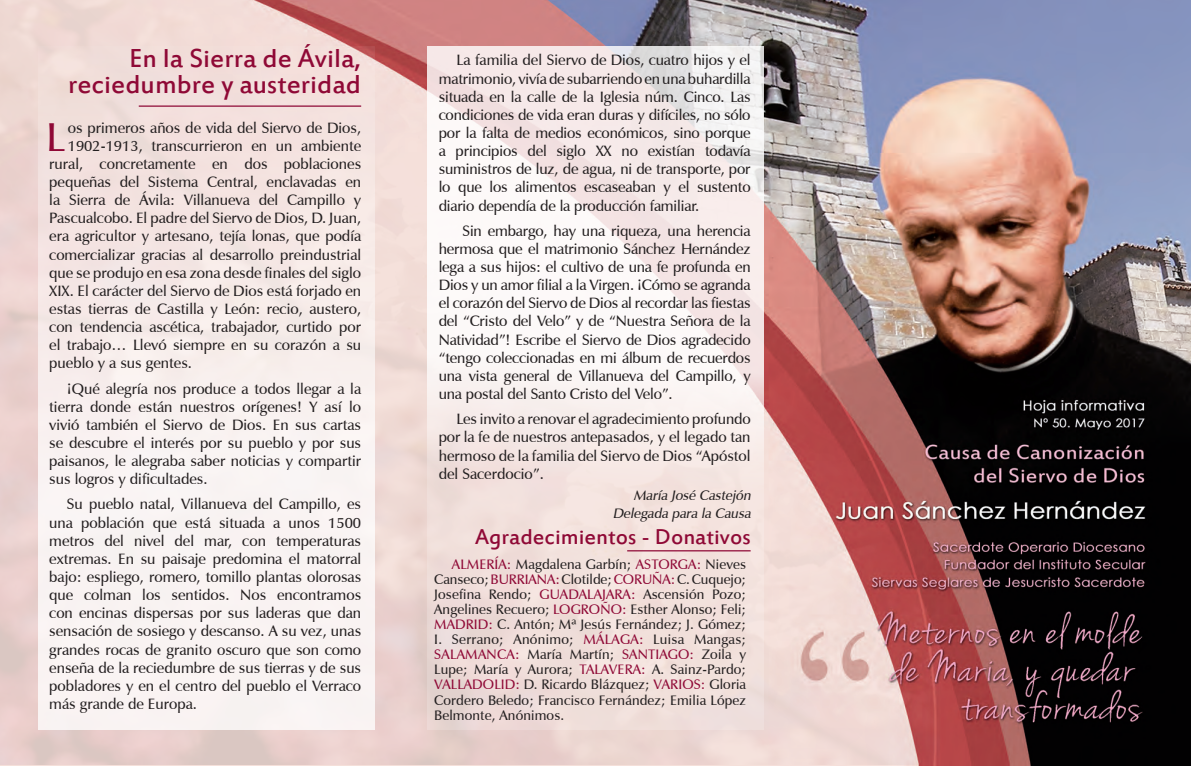
<style>
.page{position:relative;width:1191px;height:766px;background:#fff}
.page>*{position:absolute;margin:0;border:0;box-sizing:border-box;transform-origin:0 0}
.Cuerpo{font:600 40.38px "Zapf Humanist 601 BT";color:#8f0936}
.t1{font:28.75px/26.2px "Estrangelo Edessa";color:#8f0936;text-align:right}
.t2{font:23.75px "Estrangelo Edessa";color:#8f0936}
.Cuerpo-2{font:600 15px/18.1px "Zapf Humanist 601 BT";color:#231f20;text-align:justify}
.Cuerpo-3{font:600 13.75px/15px "Zapf Humanist 601 BT";letter-spacing:.01em;color:#231f20;text-align:justify}
.Cuerpo-4{font:italic 600 13.75px "Zapf Humanist 601 BT";color:#231f20}
.s1{color:#8f0936}
</style>
<div class="page">
<img style="left:0;top:0;width:1191px;height:765px">
<img style="left:0;top:0;width:939px;height:764px">
<div style="left:38px;top:46px;width:337px;height:683px;background:linear-gradient(to bottom,#f2dfdc,#fbf9f9)"></div>
<svg style="left:427px;top:31px;width:337px;height:698px;background:#ecd9d5"></svg>
<svg style="left:427px;top:46px;width:337px;height:454px"></svg>
<hr style="left:139px;top:105px;width:222px;height:2px;background:#8f0936">
<hr style="left:627px;top:550px;width:123px;height:1px;background:#8f0936">
<p class="t1" style="left:68px;top:47px;width:295px">En la Sierra de Ávila, reciedumbre y austeridad</p>
<p class="Cuerpo-2" style="left:439px;top:51px;width:313px;text-indent:18px">La familia del Siervo de Dios, cuatro hijos y el matrimonio, vivía de subarriendo en una buhardilla situada en la calle de la Iglesia núm. Cinco. Las condiciones de vida eran duras y difíciles, no sólo por la falta de medios económicos, sino porque a principios del siglo XX no existían todavía suministros de luz, de agua, ni de transporte, por lo que los alimentos escaseaban y el sustento diario dependía de la producción familiar.</p>
<p class="Cuerpo-2" style="left:439px;top:221px;width:313px;text-indent:24px">Sin embargo, hay una riqueza, una herencia hermosa que el matrimonio Sánchez Hernández lega a sus hijos: el cultivo de una fe profunda en Dios y un amor filial a la Virgen. ¡Cómo se agranda el corazón del Siervo de Dios al recordar las fiestas del “Cristo del Velo” y de “Nuestra Señora de la Natividad”! Escribe el Siervo de Dios agradecido “tengo coleccionadas en mi álbum de recuerdos una vista general de Villanueva del Campillo, y una postal del Santo Cristo del Velo”.</p>
<p class="Cuerpo-2" style="left:439px;top:410px;width:313px;text-indent:18px">Les invito a renovar el agradecimiento profundo por la fe de nuestros antepasados, y el legado tan hermoso de la familia del Siervo de Dios “Apóstol del Sacerdocio”.</p>
<p class="Cuerpo-4" style="left:633px;top:487px;width:122px">María José Castejón</p>
<p class="Cuerpo-4" style="left:612px;top:504px;width:142px">Delegada para la Causa</p>
<p class="Cuerpo" style="left:46px;top:112px;width:20px">L</p>
<p class="Cuerpo-2" style="left:68px;top:118px;width:295px">os primeros años de vida del Siervo de Dios,</p>
<p class="Cuerpo-2" style="left:68px;top:136px;width:295px">1902-1913, transcurrieron en un ambiente</p>
<p class="Cuerpo-2" style="left:49px;top:154px;width:313px">rural, concretamente en dos poblaciones</p>
<p class="Cuerpo-2" style="left:49px;top:173px;width:313px">pequeñas del Sistema Central, enclavadas en</p>
<p class="Cuerpo-2" style="left:49px;top:191px;width:313px">la Sierra de Ávila: Villanueva del Campillo y</p>
<p class="Cuerpo-2" style="left:49px;top:209px;width:313px">Pascualcobo. El padre del Siervo de Dios, D. Juan,</p>
<p class="Cuerpo-2" style="left:49px;top:227px;width:313px">era agricultor y artesano, tejía lonas, que podía</p>
<p class="Cuerpo-2" style="left:49px;top:245px;width:313px">comercializar gracias al desarrollo preindustrial</p>
<p class="Cuerpo-2" style="left:49px;top:263px;width:313px">que se produjo en esa zona desde finales del siglo</p>
<p class="Cuerpo-2" style="left:49px;top:281px;width:313px">XIX. El carácter del Siervo de Dios está forjado en</p>
<p class="Cuerpo-2" style="left:49px;top:299px;width:313px">estas tierras de Castilla y León: recio, austero,</p>
<p class="Cuerpo-2" style="left:49px;top:318px;width:313px">con tendencia ascética, trabajador, curtido por</p>
<p class="Cuerpo-2" style="left:49px;top:336px;width:313px">el trabajo… Llevó siempre en su corazón a su</p>
<p class="Cuerpo-2" style="left:49px;top:354px;width:144px">pueblo y a sus gentes.</p>
<p class="Cuerpo-2" style="left:49px;top:379px;width:313px;text-indent:18px">¡Qué alegría nos produce a todos llegar a la tierra donde están nuestros orígenes! Y así lo vivió también el Siervo de Dios. En sus cartas se descubre el interés por su pueblo y por sus paisanos, le alegraba saber noticias y compartir sus logros y dificultades.</p>
<p class="Cuerpo-2" style="left:49px;top:495px;width:313px;text-indent:18px">Su pueblo natal, Villanueva del Campillo, es una población que está situada a unos 1500 metros del nivel del mar, con temperaturas extremas. En su paisaje predomina el matorral bajo: espliego, romero, tomillo plantas olorosas que colman los sentidos. Nos encontramos con encinas dispersas por sus laderas que dan sensación de sosiego y descanso. A su vez, unas grandes rocas de granito oscuro que son como enseña de la reciedumbre de sus tierras y de sus pobladores y en el centro del pueblo el Verraco más grande de Europa.</p>
<p class="t2" style="left:475px;top:525px;width:277px">Agradecimientos - Donativos</p>
<p class="Cuerpo-3" style="left:434px;top:557px;width:313px;text-indent:18px"><span class="s1">ALMERÍA:</span> Magdalena Garbín; <span class="s1">ASTORGA:</span> Nieves Canseco; <span class="s1">BURRIANA:</span> Clotilde; <span class="s1">CORUÑA:</span> C. Cuquejo; Josefina Rendo; <span class="s1">GUADALAJARA:</span> Ascensión Pozo; Angelines Recuero; <span class="s1">LOGROÑO:</span> Esther Alonso; Feli; <span class="s1">MADRID:</span> C. Antón; Mª Jesús Fernández; J. Gómez; I. Serrano; Anónimo; <span class="s1">MÁLAGA:</span> Luisa Mangas; <span class="s1">SALAMANCA:</span> María Martín; <span class="s1">SANTIAGO:</span> Zoila y Lupe; María y Aurora; <span class="s1">TALAVERA:</span> A. Sainz-Pardo; <span class="s1">VALLADOLID:</span> D. Ricardo Blázquez; <span class="s1">VARIOS:</span> Gloria Cordero Beledo; Francisco Fernández; Emilia López Belmonte, Anónimos.</p>
</div>
